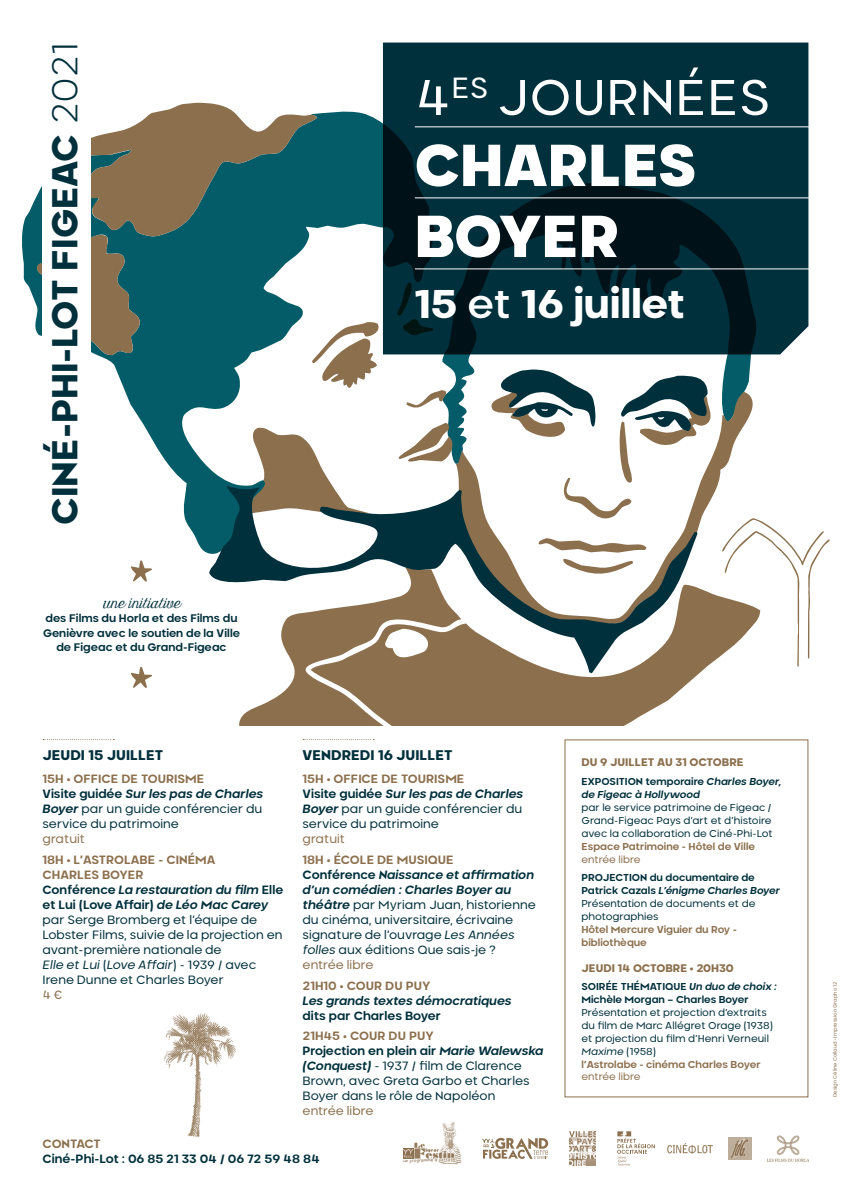
<style>
.page{position:relative;width:851px;height:1191px;background:#fff}
.page>*{position:absolute;margin:0;border:0;box-sizing:border-box;transform-origin:0 0}
.t1{font:900 59px/71px "Neometric";letter-spacing:.01em;color:#fff}
.t2{font:50px "Neometric";color:#fff}
.t3{font:800 40px "Neometric";color:#fff}
.t4{font:800 36px "Neometric";letter-spacing:-.005em;color:#00303c}
.t5{font:800 14px "Neometric";color:#00303c}
.t6{font:14px "Harman Script";color:#00303c}
.t7{font:12px/15px "Neometric";color:#00303c}
.t8{font:700 12px "Neometric";color:#00303c}
.t9{font:italic 700 12px "Neometric";letter-spacing:-.005em;color:#00303c}
.t10{font:12px "Neometric";color:#8c704e}
.t11{font:700 12px "Neometric";letter-spacing:-.005em;color:#8c704e}
.t12{font:700 12px "Neometric";letter-spacing:-.025em;color:#8c704e}
.t13{font:700 11px/14px "Neometric";color:#00303c;text-align:center}
.t14{font:800 11px "Neometric";color:#8c704e}
.t15{font:10px/13px "Neometric";color:#00303c}
.t16{font:700 10px/13px "Neometric";color:#8c704e}
.t17{font:700 10px/13px "Neometric";color:#00303c}
.t18{font:italic 700 10px/13px "Neometric";color:#00303c}
.t19{font:10px "Neometric";color:#8c704e}
.t20{font:5px "Neometric Alt";color:#8c704e}
.s1{font-weight:300}
.s2{font-weight:500}
.s3{font-weight:700;color:#8c704e}
.s4{font-weight:700}
.s5{font-weight:700;font-style:italic}
.s6{font-style:italic}
.s7{color:#8c704e}
.s8{font-style:normal}
</style>
<div class="page">
<svg style="left:442px;top:354px;width:315px;height:69px"></svg>
<svg style="left:22px;top:110px;width:414px;height:444px"></svg>
<svg style="left:455px;top:392px;width:299px;height:143px"></svg>
<svg style="left:399px;top:423px;width:58px;height:40px"></svg>
<svg style="left:406px;top:390px;width:40px;height:23px"></svg>
<svg style="left:461px;top:587px;width:260px;height:139px;fill:#8c704e"></svg>
<svg style="left:239px;top:673px;width:222px;height:53px;fill:#8c704e"></svg>
<svg style="left:35px;top:103px;width:345px;height:285px"></svg>
<svg style="left:251px;top:427px;width:120px;height:59px"></svg>
<svg style="left:209px;top:486px;width:488px;height:187px"></svg>
<svg style="left:486px;top:369px;width:227px;height:156px"></svg>
<img style="left:164px;top:1013px;width:72px;height:124px">
<svg style="left:721px;top:518px;width:108px;height:149px"></svg>
<div style="left:43px;top:43px;width:48px;height:487px;background:#fff"></div>
<svg style="left:131px;top:560px;width:21px;height:22px"></svg>
<svg style="left:131px;top:666px;width:21px;height:22px"></svg>
<svg style="left:383px;top:43px;width:425px;height:311px;background:#012b35"></svg>
<hr style="left:415px;top:126px;width:396px;height:1px;background:#fff">
<hr style="left:415px;top:197px;width:396px;height:1px;background:#fff">
<hr style="left:415px;top:268px;width:396px;height:1px;background:#fff">
<svg style="left:43px;top:739px;width:71px;height:1px"></svg>
<svg style="left:303px;top:739px;width:71px;height:1px"></svg>
<svg style="left:482px;top:1137px;width:66px;height:22px"></svg>
<img style="left:569px;top:1131px;width:26px;height:34px">
<svg style="left:617px;top:1131px;width:38px;height:34px"></svg>
<img style="left:667px;top:1143px;width:46px;height:11px">
<img style="left:767px;top:1135px;width:41px;height:26px">
<img style="left:403px;top:1121px;width:59px;height:44px">
<svg style="left:403px;top:1148px;width:10px;height:9px"></svg>
<img style="left:728px;top:1137px;width:23px;height:22px">
<h3 class="t4" style="left:40px;top:525px;width:484px;rotate:-90deg">CINÉ-PHI-LOT FIGEAC <span class="s1">2021</span></h3>
<p class="t6" style="left:103px;top:595px;width:79px">une initiative</p>
<p class="t13" style="left:43px;top:611px;width:198px">des Films du Horla et des Films du<br>Genièvre avec le soutien de la Ville de Figeac et du Grand-Figeac</p>
<h2 class="t2" style="left:415px;top:63px;width:357px">4<sup>ES</sup> JOURNÉES</h2>
<h1 class="t1" style="left:415px;top:128px;width:283px">CHARLES<br>BOYER</h1>
<h3 class="t3" style="left:415px;top:276px;width:271px">15 <span class="s2">et</span> 16 juillet</h3>
<p class="t5" style="left:43px;top:745px;width:122px">JEUDI 15 JUILLET</p>
<p class="t7" style="left:43px;top:771px;width:222px"><span class="s3">15H • OFFICE DE TOURISME<br></span><span class="s4">Visite guidée</span> <span class="s5">Sur les pas de Charles<br>Boyer</span> par un guide conférencier du service du patrimoine</p>
<p class="t10" style="left:43px;top:830px;width:44px">gratuit</p>
<p class="t7" style="left:43px;top:851px;width:242px"><span class="s3">18H • L’ASTROLABE - CINÉMA<br>CHARLES BOYER<br></span><span class="s4">Conférence</span> <span class="s5">La restauration du film</span> <span class="s4">Elle et Lui (Love Affair)</span> <span class="s5">de Léo Mac Carey </span>par Serge Bromberg et l’équipe de<br>Lobster Films, suivie de la projection en avant-première nationale de<br><span class="s6">Elle et Lui</span> (<span class="s6">Love Affair</span>) - 1939 / avec<br>Irene Dunne et Charles Boyer</p>
<p class="t10" style="left:43px;top:986px;width:21px">4€</p>
<p class="t5" style="left:302px;top:745px;width:151px">VENDREDI 16 JUILLET</p>
<p class="t7" style="left:302px;top:771px;width:222px"><span class="s3">15H • OFFICE DE TOURISME<br></span><span class="s4">Visite guidée</span> <span class="s5">Sur les pas de Charles<br>Boyer</span> par un guide conférencier du service du patrimoine</p>
<p class="t10" style="left:302px;top:830px;width:44px">gratuit</p>
<p class="t7" style="left:302px;top:851px;width:235px"><span class="s3">18H • ÉCOLE DE MUSIQUE<br></span><span class="s4">Conférence</span> <span class="s5">Naissance et affirmation d’un comédien : Charles Boyer au théâtre</span> par Myriam Juan, historienne du cinéma, universitaire, écrivaine signature de l’ouvrage <span class="s6">Les Années folles</span> aux éditions Que sais-je ? <span class="s7">entrée libre</span></p>
<p class="t11" style="left:302px;top:977px;width:129px">21H10 • COUR DU PUY</p>
<p class="t9" style="left:302px;top:992px;width:210px">Les grands textes démocratiques</p>
<p class="t8" style="left:302px;top:1007px;width:140px">dits par Charles Boyer</p>
<p class="t7" style="left:302px;top:1028px;width:242px"><span class="s3">21H45 • COUR DU PUY<br></span><span class="s4">Projection en plein air</span> <span class="s5">Marie Walewska (Conquest)</span> - 1937 / film de Clarence<br>Brown, avec Greta Garbo et Charles<br>Boyer dans le rôle de Napoléon</p>
<p class="t10" style="left:302px;top:1102px;width:72px">entrée libre</p>
<p class="t14" style="left:581px;top:754px;width:164px">DU 9 JUILLET AU 31 OCTOBRE</p>
<p class="t18" style="left:581px;top:774px;width:201px"><span class="s8">EXPOSITION temporaire</span> Charles Boyer, de Figeac à Hollywood</p>
<p class="t15" style="left:581px;top:800px;width:193px">par le service patrimoine de Figeac /<br>Grand-Figeac Pays d’art et d’histoire avec la collaboration de Ciné-Phi-Lot</p>
<p class="t16" style="left:581px;top:839px;width:175px">Espace Patrimoine - Hôtel de Ville</p>
<p class="t19" style="left:581px;top:852px;width:61px">entrée libre</p>
<p class="t15" style="left:581px;top:871px;width:200px"><span class="s4">PROJECTION du documentaire de<br>Patrick Cazals</span> <span class="s5">L’énigme Charles Boyer<br></span>Présentation de documents et de photographies</p>
<p class="t16" style="left:581px;top:923px;width:157px">Hôtel Mercure Viguier du Roy - bibliothèque</p>
<p class="t14" style="left:581px;top:960px;width:154px">JEUDI 14 OCTOBRE • 20H30</p>
<p class="t17" style="left:581px;top:980px;width:197px">SOIRÉE THÉMATIQUE <span class="s6">Un duo de choix :<br></span>Michèle Morgan – Charles Boyer</p>
<p class="t15" style="left:581px;top:1005px;width:193px">Présentation et projection d’extraits du film de Marc Allégret Orage (1938) et projection du film d’Henri Verneuil <span class="s6">Maxime</span> (1958)<br><span class="s3">l’Astrolabe - cinéma Charles Boyer</span></p>
<p class="t19" style="left:581px;top:1070px;width:61px">entrée libre</p>
<p class="t12" style="left:43px;top:1135px;width:60px">CONTACT</p>
<p class="t8" style="left:43px;top:1150px;width:279px">Ciné-Phi-Lot : 06 85 21 33 04 / 06 72 59 48 84</p>
<p class="t20" style="left:831px;top:1097px;width:117px;rotate:-90deg">Design Céline Collaud • Impression Grapho 12</p>
</div>
